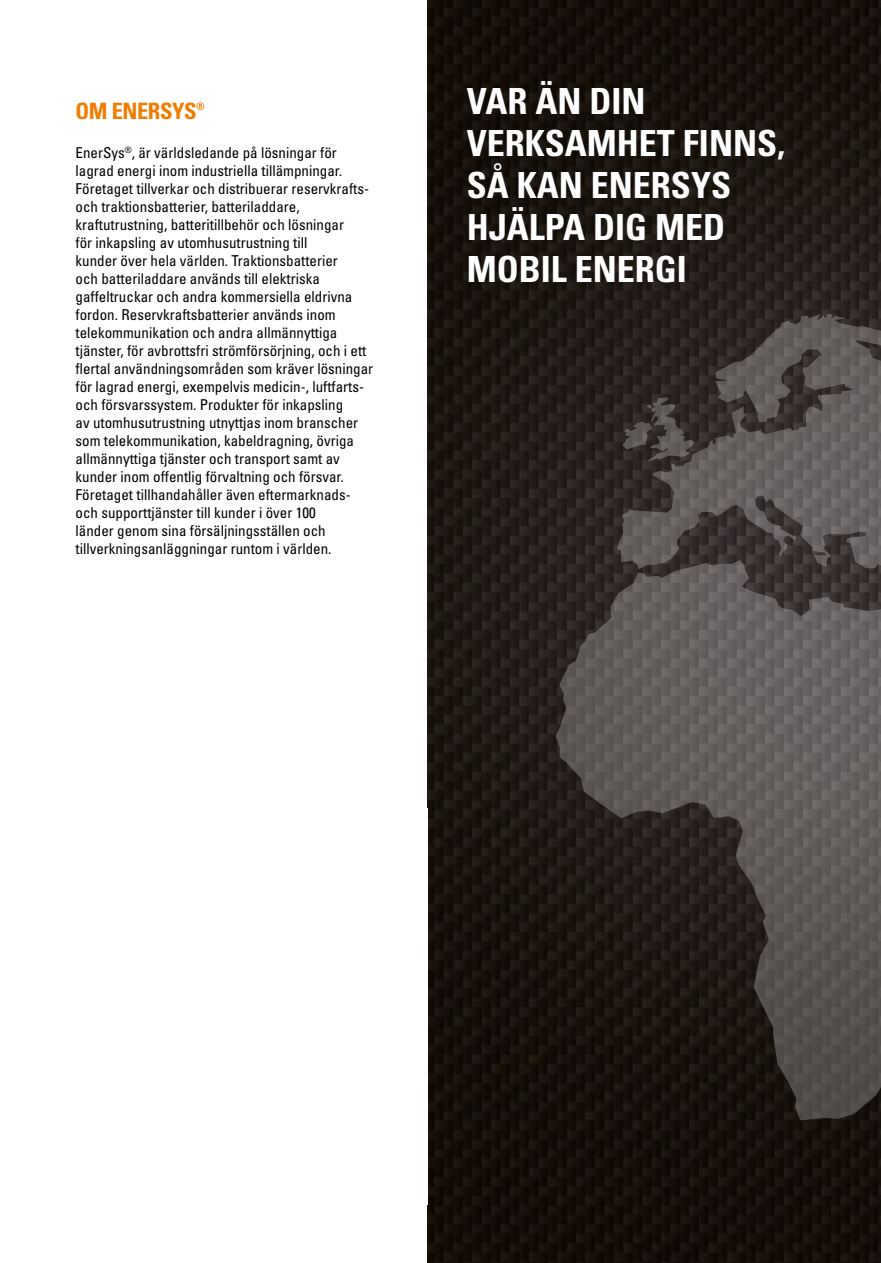
<style>
.page{position:relative;width:881px;height:1263px;background:#fff}
.page>*{position:absolute;margin:0;border:0;box-sizing:border-box;transform-origin:0 0}
.t1{font:700 condensed 36px/42px "Univers";color:#fff}
.t2{font:700 condensed 22.5px "Univers";letter-spacing:-.02em;color:#ef7d00}
.t3{font:condensed 15px/18px "Univers";color:#000}
</style>
<div class="page">
<img style="left:427px;top:0;width:453px;height:1263px">
<svg style="left:555px;top:274px;width:325px;height:846px;background:#443e3b"></svg>
<svg style="left:622px;top:397px;width:71px;height:64px;background:#413b39"></svg>
<h2 class="t2" style="left:76px;top:97px;width:131px">OM ENERSYS<sup>®</sup></h2>
<p class="t3" style="left:76px;top:143px;width:299px">EnerSys<sup>®</sup>, är världsledande på lösningar för lagrad energi inom industriella tillämpningar.<br>Företaget tillverkar och distribuerar reservkrafts&shy;och traktionsbatterier, batteriladdare, kraftutrustning, batteritillbehör och lösningar<br>för inkapsling av utomhusutrustning till<br>kunder över hela världen. Traktionsbatterier<br>och batteriladdare används till elektriska gaffeltruckar och andra kommersiella eldrivna fordon. Reservkraftsbatterier används inom telekommunikation och andra allmännyttiga tjänster, för avbrottsfri strömförsörjning, och i ett flertal användningsområden som kräver lösningar för lagrad energi, exempelvis medicin-, luftfarts&shy;och försvarssystem. Produkter för inkapsling<br>av utomhusutrustning utnyttjas inom branscher som telekommunikation, kabeldragning, övriga allmännyttiga tjänster och transport samt av kunder inom offentlig förvaltning och försvar.<br>Företaget tillhandahåller även eftermarknads&shy;och supporttjänster till kunder i över 100<br>länder genom sina försäljningsställen och tillverkningsanläggningar runtom i världen.</p>
<h1 class="t1" style="left:466px;top:80px;width:320px">VAR ÄN DIN<br>VERKSAMHET FINNS,<br>SÅ KAN ENERSYS<br>HJÄLPA DIG MED<br>MOBIL ENERGI</h1>
</div>
